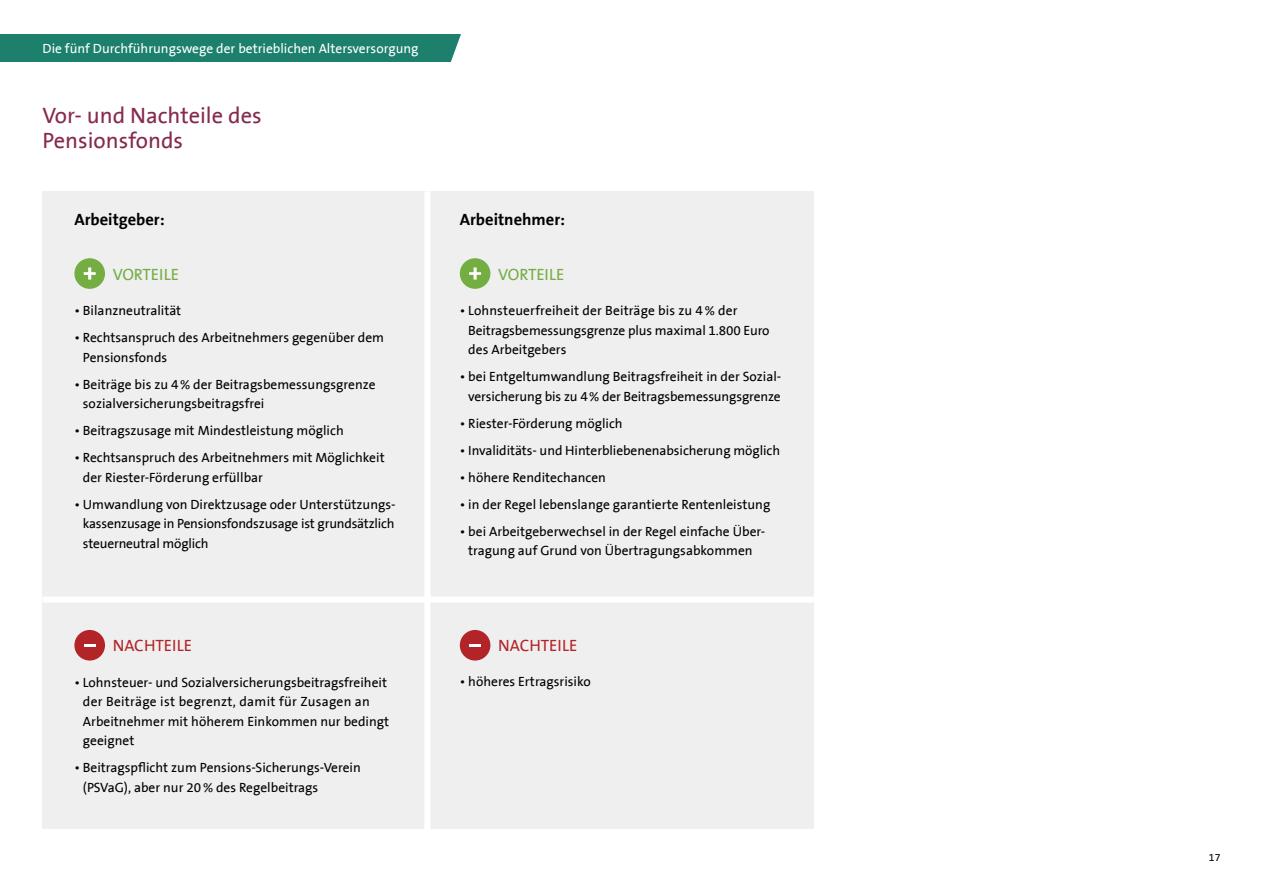
<style>
.page{position:relative;width:1263px;height:893px;background:#fff}
.page>*{position:absolute;margin:0;border:0;box-sizing:border-box;transform-origin:0 0}
.t1{font:22.5px/25.5px "GDV The Sans";color:#862a4f}
.t2{font:300 16.5px "GDV The Sans";color:#000}
.t3{font:16.5px "GDV The Sans";color:#b32428}
.t4{font:16.5px "GDV The Sans";color:#74ae43}
.t5{font:13.5px/19.5px "GDV The Sans";color:#000}
.t6{font:13.5px "GDV The Sans";color:#fff}
.t7{font:10.5px "GDV The Sans";color:#000}
</style>
<div class="page">
<div style="left:0;top:34px;width:461px;height:28px;background:#1c806d"></div>
<div style="left:43px;top:191px;width:771px;height:638px;background:#efefef"></div>
<div style="left:74px;top:630px;width:31px;height:31px;background:#b32428;border-radius:50%"></div>
<svg style="left:84px;top:644px;width:12px;height:3px"></svg>
<div style="left:424px;top:191px;width:6px;height:638px;background:#fff"></div>
<div style="left:43px;top:596px;width:771px;height:6px;background:#fff"></div>
<div style="left:74px;top:258px;width:31px;height:31px;background:#74ae43;border-radius:50%"></div>
<svg style="left:84px;top:267px;width:12px;height:13px"></svg>
<div style="left:460px;top:258px;width:30px;height:31px;background:#74ae43;border-radius:50%"></div>
<svg style="left:469px;top:267px;width:12px;height:13px"></svg>
<div style="left:460px;top:630px;width:30px;height:31px;background:#b32428;border-radius:50%"></div>
<svg style="left:469px;top:644px;width:12px;height:3px"></svg>
<p class="t6" style="left:43px;top:41px;width:377px">Die fünf Durchführungswege der betrieblichen Altersversorgung</p>
<h1 class="t1" style="left:43px;top:103px;width:221px">Vor- und Nachteile des<br>Pensionsfonds</h1>
<p class="t2" style="left:74px;top:210px;width:92px">Arbeitgeber:</p>
<p class="t2" style="left:460px;top:210px;width:107px">Arbeitnehmer:</p>
<p class="t4" style="left:113px;top:265px;width:68px">VORTEILE</p>
<p class="t5" style="left:74px;top:301px;width:108px">• Bilanzneutralität</p>
<p class="t5" style="left:83px;top:328px;width:303px;text-indent:-9px">• Rechtsanspruch des Arbeitnehmers gegenüber dem<br>Pensionsfonds</p>
<p class="t5" style="left:83px;top:375px;width:294px;text-indent:-9px">• Beiträge bis zu 4% der Beitragsbemessungsgrenze sozialversicherungsbeitragsfrei</p>
<p class="t5" style="left:74px;top:421px;width:271px">• Beitragszusage mit Mindestleistung möglich</p>
<p class="t5" style="left:83px;top:448px;width:303px;text-indent:-9px">• Rechtsanspruch des Arbeitnehmers mit Möglichkeit der Riester-Förderung erfüllbar</p>
<p class="t5" style="left:83px;top:495px;width:314px;text-align:justify;text-indent:-9px">• Umwandlung von Direktzusage oder Unterstützungs&shy;kassenzusage in Pensionsfondszusage ist grundsätzlich steuerneutral möglich</p>
<p class="t4" style="left:498px;top:265px;width:68px">VORTEILE</p>
<p class="t5" style="left:468px;top:301px;width:303px;text-indent:-9px">• Lohnsteuerfreiheit der Beiträge bis zu 4% der<br>Beitragsbemessungsgrenze plus maximal 1.800 Euro des Arbeitgebers</p>
<p class="t5" style="left:460px;top:367px;width:322px;text-align:right">• bei Entgeltumwandlung Beitragsfreiheit in der Sozial&shy;versicherung bis zu 4% der Beitragsbemessungsgrenze</p>
<p class="t5" style="left:460px;top:414px;width:164px">• Riester-Förderung möglich</p>
<p class="t5" style="left:460px;top:441px;width:322px">• Invaliditäts- und Hinterbliebenenabsicherung möglich</p>
<p class="t5" style="left:460px;top:468px;width:148px">• höhere Renditechancen</p>
<p class="t5" style="left:460px;top:495px;width:312px">• in der Regel lebenslange garantierte Rentenleistung</p>
<p class="t5" style="left:460px;top:522px;width:307px;text-align:center">• bei Arbeitgeberwechsel in der Regel einfache Über&shy;tragung auf Grund von Übertragungsabkommen</p>
<p class="t3" style="left:113px;top:637px;width:81px">NACHTEILE</p>
<p class="t5" style="left:83px;top:673px;width:308px;text-indent:-9px">• Lohnsteuer- und Sozialversicherungsbeitragsfreiheit der Beiträge ist begrenzt, damit für Zusagen an Arbeitnehmer mit höherem Einkommen nur bedingt geeignet</p>
<p class="t5" style="left:83px;top:758px;width:279px;text-indent:-9px">• Beitragspflicht zum Pensions-Sicherungs-Verein (PSVaG), aber nur 20% des Regelbeitrags</p>
<p class="t3" style="left:498px;top:636px;width:81px">NACHTEILE</p>
<p class="t5" style="left:460px;top:672px;width:133px">• höheres Ertragsrisiko</p>
<p class="t7" style="left:1209px;top:852px;width:13px">17</p>
</div>
